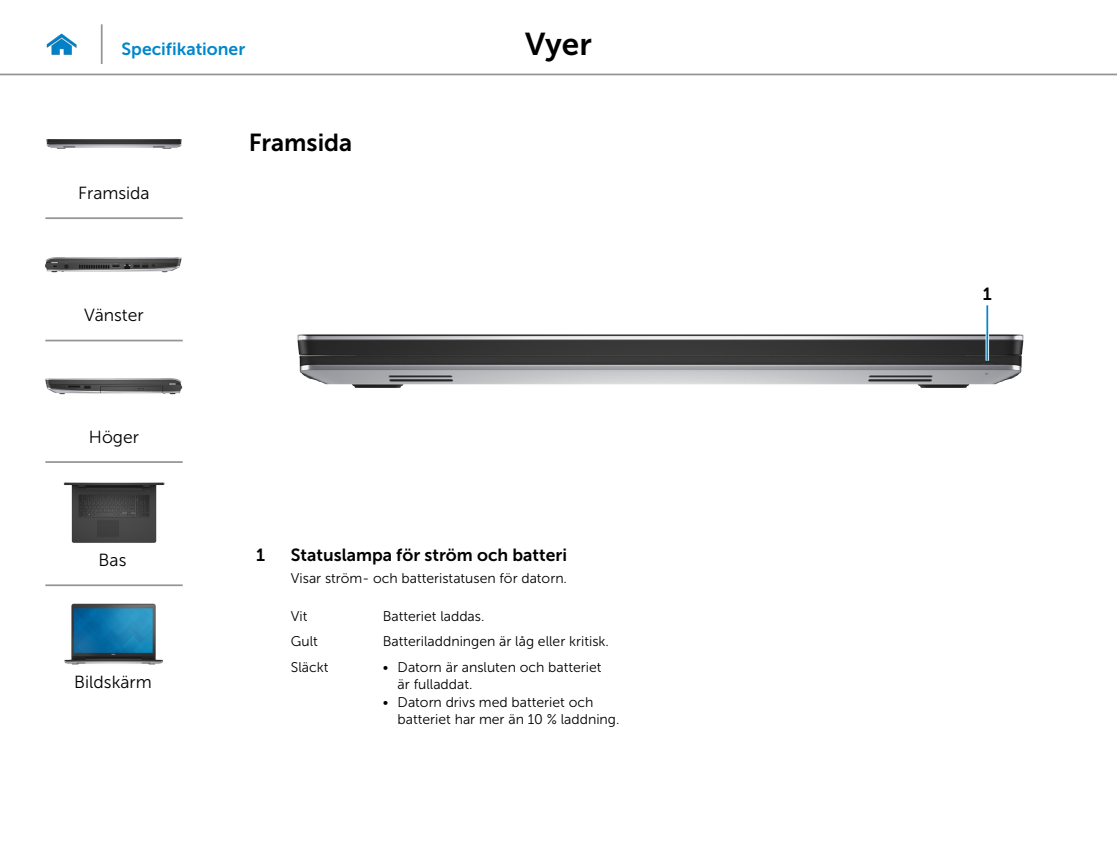
<style>
.page{position:relative;width:1117px;height:844px;background:#fff}
.page>*{position:absolute;margin:0;border:0;box-sizing:border-box;transform-origin:0 0}
.t1{font:31.5px "Museo Sans For Dell 700";color:#000}
.Head2{font:24.5px "Museo Sans For Dell 700";color:#000}
.t2{font:17.5px "Museo Sans For Dell 300";color:#000}
.Callout_Head{font:17.5px "Museo Sans For Dell 700";color:#000}
.Hyperlink{font:17.5px "Museo Sans For Dell 700";color:#0087cc}
.Callout-L{font:17.5px "Museo Sans For Dell 700";color:#000}
.Callout_description{font:14px/17.5px "Museo Sans For Dell 300";color:#000}
</style>
<div class="page">
<hr style="left:0;top:74px;width:1116px;height:1px;background:#939598">
<img style="left:46px;top:33px;width:31px;height:23px">
<img style="left:297px;top:328px;width:727px;height:60px">
<hr style="left:985px;top:305px;width:3px;height:55px;background:#fff">
<hr style="left:986px;top:305px;width:1px;height:55px;background:#0087cc">
<hr style="left:101px;top:24px;width:2px;height:40px;background:#939598">
<img style="left:46px;top:139px;width:136px;height:10px">
<img style="left:45px;top:257px;width:137px;height:16px">
<img style="left:45px;top:378px;width:137px;height:16px">
<img style="left:64px;top:482px;width:100px;height:61px">
<img style="left:65px;top:603px;width:98px;height:61px">
<hr style="left:45px;top:217px;width:138px;height:2px;background:#939598">
<hr style="left:45px;top:339px;width:138px;height:2px;background:#939598">
<hr style="left:45px;top:461px;width:138px;height:2px;background:#939598">
<hr style="left:45px;top:584px;width:138px;height:2px;background:#939598">
<p class="Hyperlink" style="left:122px;top:39px;width:125px">Specifikationer</p>
<h1 class="t1" style="left:525px;top:26px;width:68px">Vyer</h1>
<p class="t2" style="left:78px;top:183px;width:73px">Framsida</p>
<p class="t2" style="left:84px;top:305px;width:61px">Vänster</p>
<p class="t2" style="left:89px;top:428px;width:52px">Höger</p>
<p class="t2" style="left:99px;top:550px;width:29px">Bas</p>
<p class="t2" style="left:74px;top:672px;width:79px">Bildskärm</p>
<p class="Head2" style="left:249px;top:128px;width:105px">Framsida</p>
<p class="Callout_Head" style="left:256px;top:544px;width:10px">1</p>
<p class="Callout_Head" style="left:291px;top:544px;width:277px">Statuslampa för ström och batteri</p>
<p class="Callout_description" style="left:291px;top:569px;width:277px">Visar ström- och batteristatusen för datorn.</p>
<p class="Callout_description" style="left:291px;top:607px;width:18px">Vit</p>
<p class="Callout_description" style="left:382px;top:607px;width:103px">Batteriet laddas.</p>
<p class="Callout_description" style="left:291px;top:632px;width:28px">Gult</p>
<p class="Callout_description" style="left:382px;top:632px;width:228px">Batteriladdningen är låg eller kritisk.</p>
<p class="Callout_description" style="left:291px;top:658px;width:39px">Släckt</p>
<p class="Callout_description" style="left:397px;top:658px;width:205px;text-indent:-15px">• Datorn är ansluten och batteriet är fulladdat.</p>
<p class="Callout_description" style="left:397px;top:693px;width:223px;text-indent:-15px">• Datorn drivs med batteriet och batteriet har mer än 10 % laddning.</p>
<p class="Callout-L" style="left:982px;top:284px;width:10px">1</p>
</div>
